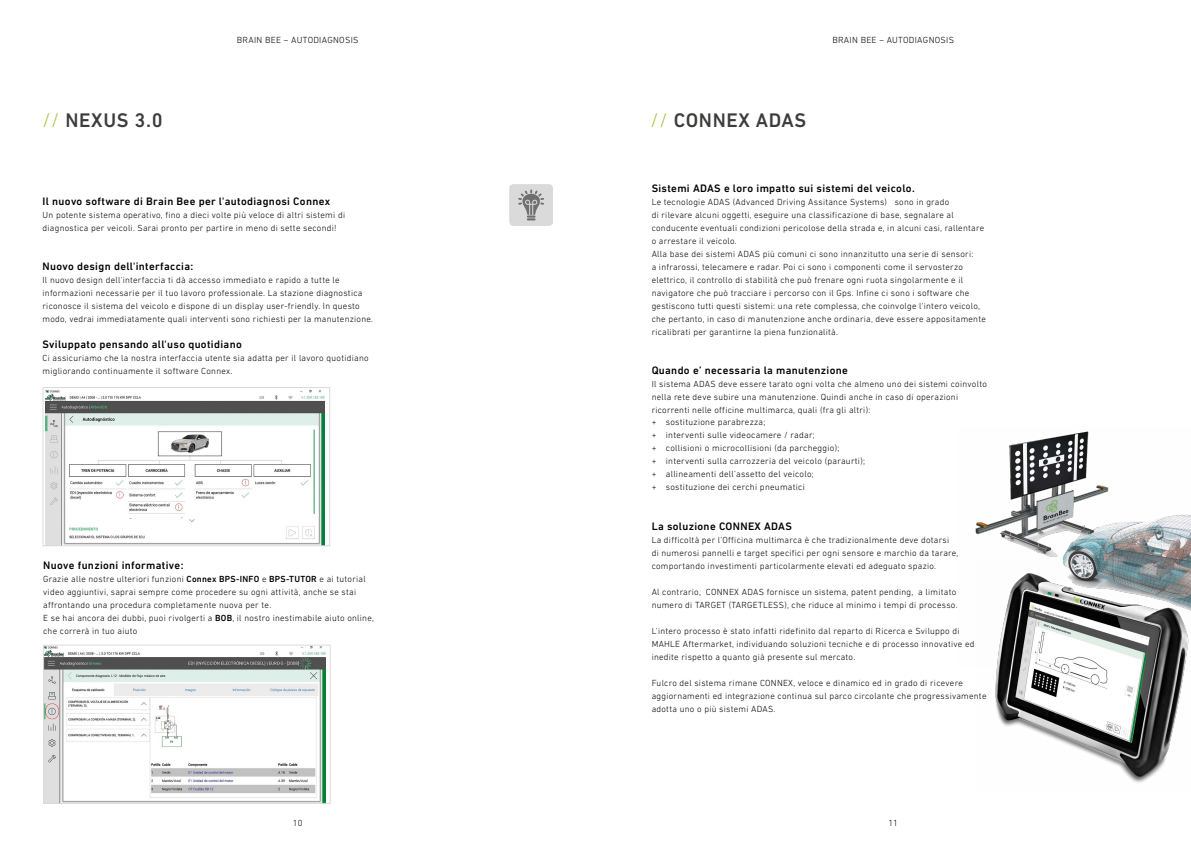
<style>
.page{position:relative;width:1191px;height:842px;background:#fff}
.page>*{position:absolute;margin:0;border:0;box-sizing:border-box;transform-origin:0 0}
.t1{font:500 20px "DIN Next LT Pro";letter-spacing:.03em;color:#3c3c3b}
.t2{font:500 11px "DIN Next LT Pro";letter-spacing:.03em;color:#000}
.t3{font:300 9px/13px "DIN Next LT Pro";letter-spacing:.03em;color:#000}
.s1{font-weight:300;color:#9fc63b}
.s2{font-weight:500}
</style>
<div class="page">
<img style="left:975px;top:431px;width:216px;height:130px">
<img style="left:45px;top:647px;width:280px;height:155px">
<div style="left:43px;top:645px;width:288px;height:159px;border:1px solid #dadada"></div>
<img style="left:46px;top:389px;width:278px;height:155px">
<div style="left:43px;top:387px;width:287px;height:159px;border:1px solid #dadada"></div>
<div style="left:510px;top:185px;width:42px;height:40px;background:#dadada;border-radius:3px"></div>
<svg style="left:518px;top:190px;width:26px;height:30px"></svg>
<div style="left:509px;top:184px;width:44px;height:42px;border:1px solid #dadada;border-radius:3px"></div>
<img style="left:995px;top:561px;width:196px;height:222px">
<p class="t3" style="left:237px;top:33px;width:123px">BRAIN BEE – AUTODIAGNOSIS</p>
<p class="t3" style="left:832px;top:33px;width:123px">BRAIN BEE – AUTODIAGNOSIS</p>
<h1 class="t1" style="left:43px;top:109px;width:122px"><span class="s1">//</span> NEXUS 3.0</h1>
<h1 class="t1" style="left:650px;top:109px;width:157px"><span class="s1">//</span> CONNEX ADAS</h1>
<p class="t2" style="left:43px;top:195px;width:289px">Il nuovo software di Brain Bee per l'autodiagnosi Connex</p>
<p class="t3" style="left:43px;top:208px;width:304px">Un potente sistema operativo, fino a dieci volte più veloce di altri sistemi di diagnostica per veicoli. Sarai pronto per partire in meno di sette secondi!</p>
<p class="t2" style="left:43px;top:260px;width:152px">Nuovo design dell'interfaccia:</p>
<p class="t3" style="left:43px;top:273px;width:332px">Il nuovo design dell'interfaccia ti dà accesso immediato e rapido a tutte le informazioni necessarie per il tuo lavoro professionale. La stazione diagnostica riconosce il sistema del veicolo e dispone di un display user-friendly. In questo modo, vedrai immediatamente quali interventi sono richiesti per la manutenzione.</p>
<p class="t2" style="left:43px;top:338px;width:201px">Sviluppato pensando all'uso quotidiano</p>
<p class="t3" style="left:43px;top:351px;width:327px">Ci assicuriamo che la nostra interfaccia utente sia adatta per il lavoro quotidiano migliorando continuamente il software Connex.</p>
<p class="t2" style="left:43px;top:559px;width:142px">Nuove funzioni informative:</p>
<p class="t3" style="left:43px;top:572px;width:332px">Grazie alle nostre ulteriori funzioni <span class="s2">Connex BPS-INFO</span> e <span class="s2">BPS-TUTOR</span> e ai tutorial video aggiuntivi, saprai sempre come procedere su ogni attività, anche se stai affrontando una procedura completamente nuova per te.<br>E se hai ancora dei dubbi, puoi rivolgerti a <span class="s2">BOB</span>, il nostro inestimabile aiuto online, che correrà in tuo aiuto</p>
<p class="t2" style="left:651px;top:182px;width:265px">Sistemi ADAS e loro impatto sui sistemi del veicolo.</p>
<p class="t3" style="left:651px;top:195px;width:336px">Le tecnologie ADAS (Advanced Driving Assitance Systems) sono in grado<br>di rilevare alcuni oggetti, eseguire una classificazione di base, segnalare al conducente eventuali condizioni pericolose della strada e, in alcuni casi, rallentare o arrestare il veicolo.<br>Alla base dei sistemi ADAS più comuni ci sono innanzitutto una serie di sensori:<br>a infrarossi, telecamere e radar. Poi ci sono i componenti come il servosterzo elettrico, il controllo di stabilità che può frenare ogni ruota singolarmente e il navigatore che può tracciare i percorso con il Gps. Infine ci sono i software che gestiscono tutti questi sistemi: una rete complessa, che coinvolge l'intero veicolo, che pertanto, in caso di manutenzione anche ordinaria, deve essere appositamente ricalibrati per garantirne la piena funzionalità.</p>
<p class="t2" style="left:651px;top:364px;width:198px">Quando e’ necessaria la manutenzione</p>
<p class="t3" style="left:651px;top:377px;width:337px">Il sistema ADAS deve essere tarato ogni volta che almeno uno dei sistemi coinvolto nella rete deve subire una manutenzione. Quindi anche in caso di operazioni ricorrenti nelle officine multimarca, quali (fra gli altri):<br>+ sostituzione parabrezza;<br>+ interventi sulle videocamere / radar;<br>+ collisioni o microcollisioni (da parcheggio);<br>+ interventi sulla carrozzeria del veicolo (paraurti);<br>+ allineamenti dell’assetto del veicolo;<br>+ sostituzione dei cerchi pneumatici</p>
<p class="t2" style="left:651px;top:520px;width:142px">La soluzione CONNEX ADAS</p>
<p class="t3" style="left:651px;top:533px;width:308px">La difficoltà per l’Officina multimarca è che tradizionalmente deve dotarsi di numerosi pannelli e target specifici per ogni sensore e marchio da tarare, comportando investimenti particolarmente elevati ed adeguato spazio.</p>
<p class="t3" style="left:651px;top:585px;width:307px">Al contrario, CONNEX ADAS fornisce un sistema, patent pending, a limitato numero di TARGET (TARGETLESS), che riduce al minimo i tempi di processo.</p>
<p class="t3" style="left:651px;top:624px;width:324px">L’intero processo è stato infatti ridefinito dal reparto di Ricerca e Sviluppo di<br>MAHLE Aftermarket, individuando soluzioni tecniche e di processo innovative ed inedite rispetto a quanto già presente sul mercato.</p>
<p class="t3" style="left:651px;top:676px;width:336px">Fulcro del sistema rimane CONNEX, veloce e dinamico ed in grado di ricevere aggiornamenti ed integrazione continua sul parco circolante che progressivamente adotta uno o più sistemi ADAS.</p>
<p class="t3" style="left:293px;top:816px;width:11px">10</p>
<p class="t3" style="left:888px;top:816px;width:11px">11</p>
</div>
